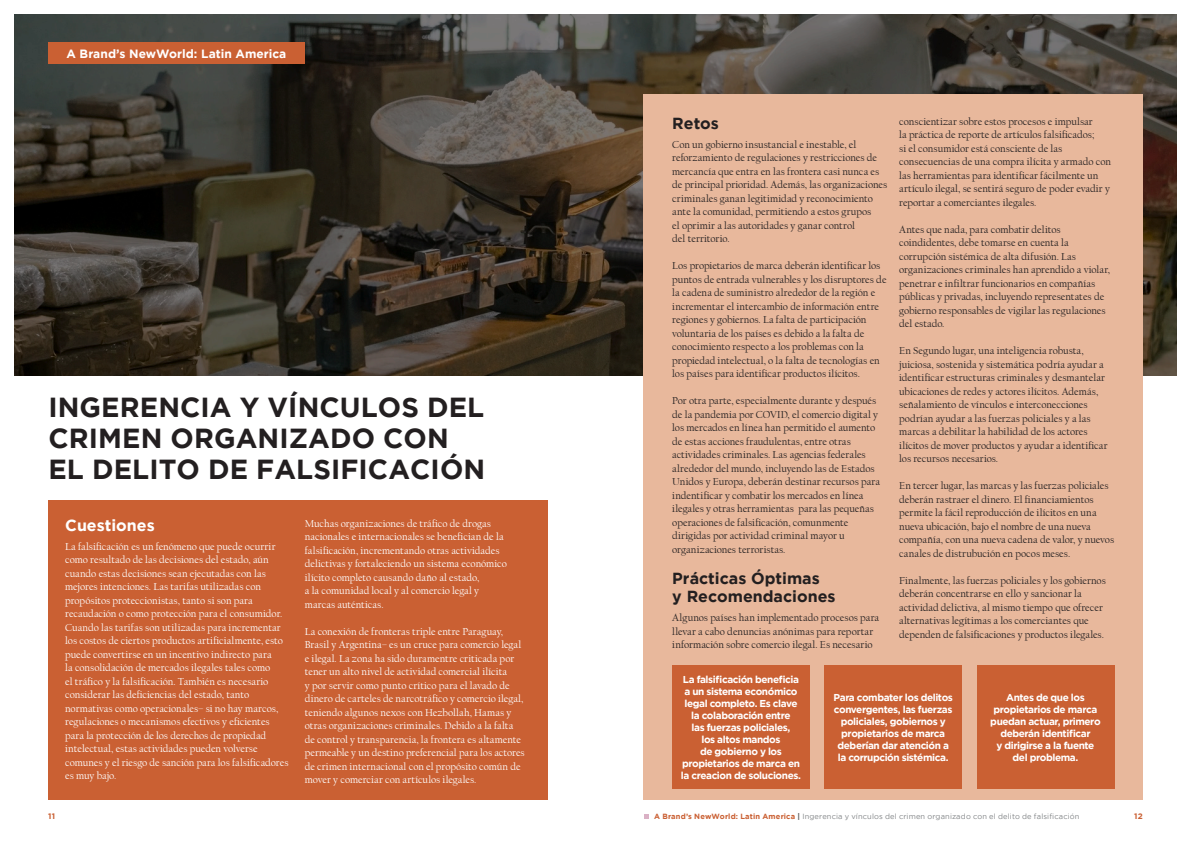
<style>
.page{position:relative;width:1191px;height:842px;background:#fff}
.page>*{position:absolute;margin:0;border:0;box-sizing:border-box;transform-origin:0 0}
.t1{font:700 27.5px/31px "Gotham";letter-spacing:.005em;color:#231f20}
.H2__Gotham{font:700 16px/18px "Gotham";color:#231f20}
.H2__Gotham-2{font:700 16px "Gotham";color:#fff}
.Body_Text__Californi{font:700 12px "Gotham";color:#fff}
.Body_Text__Californi-2{font:10.5px/13.5px "Californian FB";letter-spacing:.005em;color:#231f20}
.Body_Text__Californi-3{font:10.5px/13.5px "Californian FB";letter-spacing:.005em;color:#fff}
.Body_Text__Gotham{font:700 10px/12px "Gotham";letter-spacing:-.04em;color:#fff;text-align:center}
.t2{font:700 8px "Gotham";color:#ca6033}
._8_9_Content_Source{font:7.5px "Gotham";letter-spacing:.02em;color:#838688}
.s1{font-weight:700;color:#ca6033}
.s2{font-weight:700;color:#595959}
</style>
<div class="page">
<svg style="left:14px;top:14px;width:1162px;height:362px;background:#3c372d"></svg>
<div style="left:48px;top:499px;width:499px;height:300px;background:#ca6033"></div>
<div style="left:643px;top:94px;width:499px;height:705px;background:#e8b89c"></div>
<div style="left:48px;top:43px;width:257px;height:21px;background:#ca6033"></div>
<div style="left:672px;top:665px;width:137px;height:124px;background:#ca6033"></div>
<div style="left:824px;top:665px;width:138px;height:124px;background:#ca6033"></div>
<div style="left:976px;top:665px;width:138px;height:124px;background:#ca6033"></div>
<svg style="left:644px;top:814px;width:4px;height:4px"></svg>
<p class="Body_Text__Californi" style="left:67px;top:46px;width:221px">A Brand’s NewWorld: Latin America</p>
<h1 class="t1" style="left:48px;top:391px;width:438px">INGERENCIA Y VÍNCULOS DEL<br>CRIMEN ORGANIZADO CON<br>EL DELITO DE FALSIFICACIÓN</h1>
<p class="H2__Gotham-2" style="left:65px;top:516px;width:91px">Cuestiones</p>
<p class="Body_Text__Californi-3" style="left:65px;top:540px;width:225px">La falsificación es un fenómeno que puede ocurrir como resultado de las decisiones del estado, aún cuando estas decisiones sean ejecutadas con las mejores intenciones. Las tarifas utilizadas con propósitos proteccionistas, tanto si son para recaudación o como protección para el consumidor.<br>Cuando las tarifas son utilizadas para incrementar los costos de ciertos productos artificialmente, esto puede convertirse en un incentivo indirecto para<br>la consolidación de mercados ilegales tales como<br>el tráfico y la falsificación. También es necesario considerar las deficiencias del estado, tanto normativas como operacionales– si no hay marcos, regulaciones o mecanismos efectivos y eficientes para la protección de los derechos de propiedad intelectual, estas actividades pueden volverse comunes y el riesgo de sanción para los falsificadores es muy bajo.</p>
<p class="Body_Text__Californi-3" style="left:305px;top:517px;width:204px">Muchas organizaciones de tráfico de drogas nacionales e internacionales se benefician de la falsificación, incrementando otras actividades delictivas y fortaleciendo un sistema económico ilícito completo causando daño al estado,<br>a la comunidad local y al comercio legal y marcas auténticas.</p>
<p class="Body_Text__Californi-3" style="left:305px;top:625px;width:221px">La conexión de fronteras triple entre Paraguay, Brasil y Argentina– es un cruce para comercio legal e ilegal. La zona ha sido duramentre criticada por tener un alto nivel de actividad comercial ilícita<br>y por servir como punto crítico para el lavado de dinero de carteles de narcotráfico y comercio ilegal, teniendo algunos nexos con Hezbollah, Hamas y otras organizaciones criminales. Debido a la falta de control y transparencia, la frontera es altamente permeable y un destino preferencial para los actores de crimen internacional con el propósito común de mover y comerciar con artículos ilegales.</p>
<p class="H2__Gotham" style="left:672px;top:113px;width:48px">Retos</p>
<p class="Body_Text__Californi-2" style="left:672px;top:138px;width:216px">Con un gobierno insustancial e inestable, el reforzamiento de regulaciones y restricciones de mercancía que entra en las frontera casi nunca es de principal prioridad. Además, las organizaciones criminales ganan legitimidad y reconocimiento ante la comunidad, permitiendo a estos grupos<br>el oprimir a las autoridades y ganar control<br>del territorio.</p>
<p class="Body_Text__Californi-2" style="left:672px;top:259px;width:216px">Los propietarios de marca deberán identificar los puntos de entrada vulnerables y los disruptores de la cadena de suministro alrededor de la región e incrementar el intercambio de información entre regiones y gobiernos. La falta de participación voluntaria de los países es debido a la falta de conocimiento respecto a los problemas con la propiedad intelectual, o la falta de tecnologías en los países para identificar productos ilícitos.</p>
<p class="Body_Text__Californi-2" style="left:672px;top:394px;width:209px">Por otra parte, especialmente durante y después de la pandemia por COVID, el comercio digital y los mercados en línea han permitido el aumento de estas acciones fraudulentas, entre otras actividades criminales. Las agencias federales alrededor del mundo, incluyendo las de Estados Unidos y Europa, deberán destinar recursos para indentificar y combatir los mercados en línea ilegales y otras herramientas para las pequeñas operaciones de falsificación, comunmente dirigidas por actividad criminal mayor u organizaciones terroristas.</p>
<p class="H2__Gotham" style="left:672px;top:569px;width:165px">Prácticas Óptimas<br>y Recomendaciones</p>
<p class="Body_Text__Californi-2" style="left:672px;top:611px;width:208px">Algunos países han implementado procesos para llevar a cabo denuncias anónimas para reportar información sobre comercio ilegal. Es necesario</p>
<p class="Body_Text__Californi-2" style="left:899px;top:115px;width:213px">conscientizar sobre estos procesos e impulsar<br>la práctica de reporte de artículos falsificados;<br>si el consumidor está consciente de las consecuencias de una compra ilícita y armado con las herramientas para identificar fácilmente un artículo ilegal, se sentirá seguro de poder evadir y reportar a comerciantes ilegales.</p>
<p class="Body_Text__Californi-2" style="left:899px;top:223px;width:212px">Antes que nada, para combatir delitos coindidentes, debe tomarse en cuenta la corrupción sistémica de alta difusión. Las organizaciones criminales han aprendido a violar, penetrar e infiltrar funcionarios en compañías públicas y privadas, incluyendo representates de gobierno responsables de vigilar las regulaciones del estado.</p>
<p class="Body_Text__Californi-2" style="left:899px;top:344px;width:210px">En Segundo lugar, una inteligencia robusta, juiciosa, sostenida y sistemática podría ayudar a identificar estructuras criminales y desmantelar ubicaciones de redes y actores ilícitos. Además, señalamiento de vínculos e interconecciones podrían ayudar a las fuerzas policiales y a las marcas a debilitar la habilidad de los actores ilícitos de mover productos y ayudar a identificar los recursos necesarios.</p>
<p class="Body_Text__Californi-2" style="left:899px;top:479px;width:216px">En tercer lugar, las marcas y las fuerzas policiales deberán rastraer el dinero. El financiamientos permite la fácil reproducción de ilícitos en una nueva ubicación, bajo el nombre de una nueva compañía, con una nueva cadena de valor, y nuevos canales de distrubución en pocos meses.</p>
<p class="Body_Text__Californi-2" style="left:899px;top:574px;width:208px">Finalmente, las fuerzas policiales y los gobiernos deberán concentrarse en ello y sancionar la actividad delictiva, al mismo tiempo que ofrecer alternativas legítimas a los comerciantes que dependen de falsificaciones y productos ilegales.</p>
<p class="Body_Text__Gotham" style="left:681px;top:673px;width:122px">La falsificación beneficia a un sistema económico legal completo. Es clave la colaboración entre<br>las fuerzas policiales,<br>los altos mandos<br>de gobierno y los propietarios de marca en la creacion de soluciones.</p>
<p class="Body_Text__Gotham" style="left:833px;top:691px;width:121px">Para combater los delitos convergentes, las fuerzas policiales, gobiernos y propietarios de marca deberían dar atención a la corrupción sistémica.</p>
<p class="Body_Text__Gotham" style="left:990px;top:691px;width:112px">Antes de que los propietarios de marca puedan actuar, primero deberán identificar<br>y dirigirse a la fuente del problema.</p>
<p class="t2" style="left:48px;top:811px;width:8px">11</p>
<p class="_8_9_Content_Source" style="left:654px;top:812px;width:427px"><span class="s1">A Brand’s NewWorld: Latin America</span> <span class="s2">|</span> Ingerencia y vínculos del crimen organizado con el delito de falsificación</p>
<p class="t2" style="left:1134px;top:811px;width:10px">12</p>
</div>
